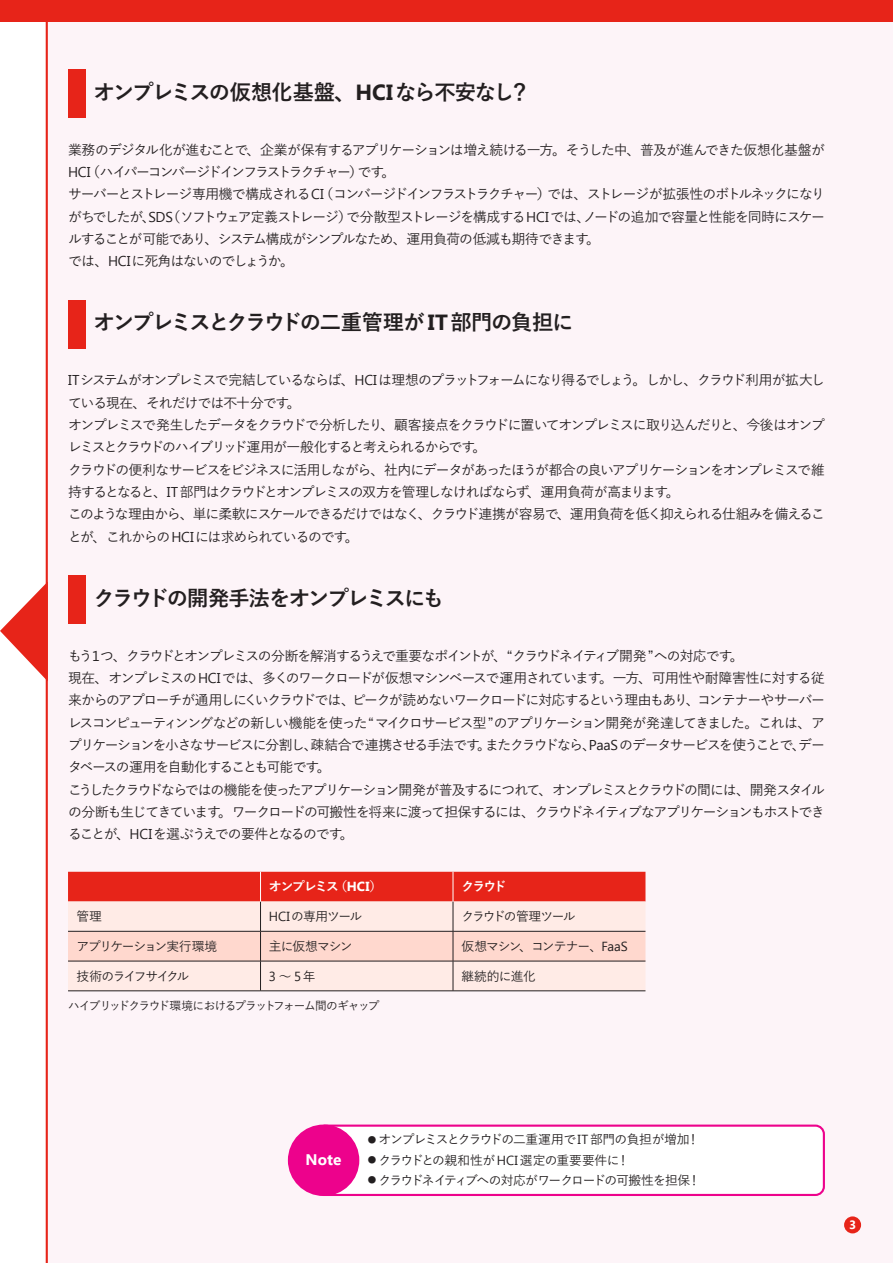
<style>
.page{position:relative;width:893px;height:1263px;background:#fff}
.page>*{position:absolute;margin:0;border:0;box-sizing:border-box;transform-origin:0 0}
.中見出{font:700 21.3px "Yu Go";letter-spacing:-.075em;color:#231f20}
.t1{font:700 15.3px "Segoe UI";color:#fff}
.本文{font:500 13.8px/22.4px "Yu Go";letter-spacing:-.095em;color:#231f20}
.t2{font:13.2px "Segoe UI";color:#231f20}
.t3{font:500 12.75px "Yu Go";letter-spacing:-.08em;color:#231f20}
.t4{font:500 12.75px "Yu Go";letter-spacing:-.1em;color:#231f20}
.t5{font:500 12.75px "Yu Go";letter-spacing:-.035em;color:#231f20}
.t6{font:700 12.75px "Yu Go";letter-spacing:-.12em;color:#fff}
.t7{font:500 12.75px "Yu Go";letter-spacing:-.13em;color:#231f20}
.t8{font:500 12.75px "Yu Go";letter-spacing:-.145em;color:#231f20}
.t9{font:700 12px "Segoe UI";color:#fff}
.図版テキスト11q{font:500 11.7px "Yu Go";letter-spacing:-.125em;color:#231f20}
.s1{font-family:"Segoe UI";font-size:21.9px}
.s2{font-family:"Segoe UI";font-weight:400;font-size:14.25px}
.s3{font-family:"Segoe UI";font-size:13.2px}
.s4{font-family:"Segoe UI";font-weight:400;font-size:13.2px}
.s5{font-family:"Yu Go";font-weight:500;font-size:12.75px}
.s6{font-family:"Koz Min Pr 6 N";font-weight:400;font-size:8.55px}
</style>
<div class="page">
<div style="left:48px;top:0;width:845px;height:1263px;background:#fdf4f8"></div>
<div style="left:0;top:0;width:893px;height:21px;background:#e72419"></div>
<svg style="left:0;top:581px;width:46px;height:100px"></svg>
<hr style="left:46px;top:0;width:2px;height:1263px;background:#e72419">
<div style="left:68px;top:901px;width:577px;height:30px;background:#ffebe6"></div>
<hr style="left:260px;top:901px;width:1px;height:30px;background:#231f20">
<hr style="left:453px;top:901px;width:1px;height:30px;background:#231f20">
<svg style="left:68px;top:931px;width:577px;height:59px;background:#f7dad3"></svg>
<hr style="left:68px;top:990px;width:193px;height:1px;background:#231f20">
<hr style="left:261px;top:990px;width:192px;height:1px;background:#231f20">
<hr style="left:453px;top:990px;width:192px;height:1px;background:#231f20">
<div style="left:68px;top:872px;width:577px;height:29px;background:#e72419"></div>
<div style="left:844px;top:1216px;width:17px;height:17px;background:#e72419;border-radius:50%"></div>
<div style="left:68px;top:69px;width:17px;height:49px;background:#e72419"></div>
<div style="left:68px;top:300px;width:17px;height:48px;background:#e72419"></div>
<div style="left:68px;top:575px;width:17px;height:49px;background:#e72419"></div>
<svg style="left:329px;top:1124px;width:496px;height:72px"></svg>
<div style="left:288px;top:1124px;width:71px;height:72px;background:#ed028c;border-radius:50%"></div>
<p class="中見出" style="left:94px;top:80px;width:438px">オンプレミスの仮想化基盤、<span class="s1">HCI</span>なら不安なし？</p>
<p class="本文" style="left:68px;top:137px;width:758px">業務のデジタル化が進むことで、企業が保有するアプリケーションは増え続ける一方。そうした中、普及が進んできた仮想化基盤が<br><span class="s2">HCI</span>（ハイパーコンバージドインフラストラクチャー）です。</p>
<p class="本文" style="left:68px;top:181px;width:758px;text-align:justify">サーバーとストレージ専用機で構成される<span class="s2">CI</span>（コンバージドインフラストラクチャー）では、ストレージが拡張性のボトルネックになりがちでしたが、<span class="s2">SDS</span>（ソフトウェア定義ストレージ）で分散型ストレージを構成する<span class="s2">HCI</span> では、ノードの追加で容量と性能を同時にスケールすることが可能であり、システム構成がシンプルなため、運用負荷の低減も期待できます。</p>
<p class="本文" style="left:68px;top:248px;width:228px">では、<span class="s2">HCI</span>に死角はないのでしょうか。</p>
<p class="中見出" style="left:94px;top:310px;width:481px">オンプレミスとクラウドの二重管理が <span class="s1">IT</span> 部門の負担に</p>
<p class="本文" style="left:68px;top:367px;width:758px"><span class="s2">IT</span>システムがオンプレミスで完結しているならば、<span class="s2">HCI</span> は理想のプラットフォームになり得るでしょう。しかし、クラウド利用が拡大している現在、それだけでは不十分です。</p>
<p class="本文" style="left:68px;top:412px;width:758px">オンプレミスで発生したデータをクラウドで分析したり、顧客接点をクラウドに置いてオンプレミスに取り込んだりと、今後はオンプレミスとクラウドのハイブリッド運用が一般化すると考えられるからです。</p>
<p class="本文" style="left:68px;top:457px;width:758px">クラウドの便利なサービスをビジネスに活用しながら、社内にデータがあったほうが都合の良いアプリケーションをオンプレミスで維持するとなると、<span class="s2">IT</span> 部門はクラウドとオンプレミスの双方を管理しなければならず、運用負荷が高まります。</p>
<p class="本文" style="left:68px;top:501px;width:758px">このような理由から、単に柔軟にスケールできるだけではなく、クラウド連携が容易で、運用負荷を低く抑えられる仕組みを備えることが、これからの <span class="s2">HCI</span> には求められているのです。</p>
<p class="中見出" style="left:94px;top:586px;width:352px">クラウドの開発手法をオンプレミスにも</p>
<p class="本文" style="left:68px;top:643px;width:677px">もう<span class="s2">1</span>つ、クラウドとオンプレミスの分断を解消するうえで重要なポイントが、“クラウドネイティブ開発 ”への対応です。</p>
<p class="本文" style="left:68px;top:665px;width:758px;text-align:justify">現在、オンプレミスの<span class="s2">HCI</span> では、多くのワークロードが仮想マシンベースで運用されています。一方、可用性や耐障害性に対する従来からのアプローチが通用しにくいクラウドでは、ピークが読めないワークロードに対応するという理由もあり、コンテナーやサーバーレスコンピューティンングなどの新しい機能を使った“ マイクロサービス型 ”のアプリケーション開発が発達してきました。これは、アプリケーションを小さなサービスに分割し、疎結合で連携させる手法です。またクラウドなら、<span class="s2">PaaS</span> のデータサービスを使うことで、データベースの運用を自動化することも可能です。</p>
<p class="本文" style="left:68px;top:777px;width:758px;text-align:justify">こうしたクラウドならではの機能を使ったアプリケーション開発が普及するにつれて、オンプレミスとクラウドの間には、開発スタイルの分断も生じてきています。ワークロードの可搬性を将来に渡って担保するには、クラウドネイティブなアプリケーションもホストできることが、<span class="s2">HCI</span> を選ぶうえでの要件となるのです。</p>
<p class="t6" style="left:269px;top:880px;width:115px">オンプレミス（<span class="s3">HCI</span>）</p>
<p class="t6" style="left:461px;top:880px;width:47px">クラウド</p>
<p class="t3" style="left:76px;top:905px;width:27px">管理</p>
<p class="t3" style="left:269px;top:905px;width:95px"><span class="s4">HCI</span>の専用ツール</p>
<p class="t7" style="left:461px;top:905px;width:116px">クラウドの管理ツール</p>
<p class="t3" style="left:76px;top:934px;width:142px">アプリケーション実行環境</p>
<p class="t3" style="left:269px;top:934px;width:85px">主に仮想マシン</p>
<p class="t3" style="left:461px;top:934px;width:168px">仮想マシン、コンテナー、<span class="s4">FaaS</span></p>
<p class="t8" style="left:76px;top:964px;width:114px">技術のライフサイクル</p>
<p class="t2" style="left:269px;top:968px;width:48px">3<span class="s5">～</span>5<span class="s5">年</span></p>
<p class="t3" style="left:461px;top:964px;width:76px">継続的に進化</p>
<p class="図版テキスト11q" style="left:68px;top:995px;width:313px">ハイブリッドクラウド環境におけるプラットフォーム間のギャップ</p>
<p class="t1" style="left:306px;top:1151px;width:37px">Note</p>
<p class="t3" style="left:368px;top:1128px;width:333px"><span class="s6">●</span> オンプレミスとクラウドの二重運用で<span class="s4">IT</span> 部門の負担が増加！</p>
<p class="t5" style="left:368px;top:1148px;width:263px"><span class="s6">●</span> クラウドとの親和性が<span class="s4">HCI</span> 選定の重要要件に！</p>
<p class="t4" style="left:368px;top:1168px;width:334px"><span class="s6">●</span> クラウドネイティブへの対応がワークロードの可搬性を担保！</p>
<p class="t9" style="left:849px;top:1218px;width:8px">3</p>
</div>
